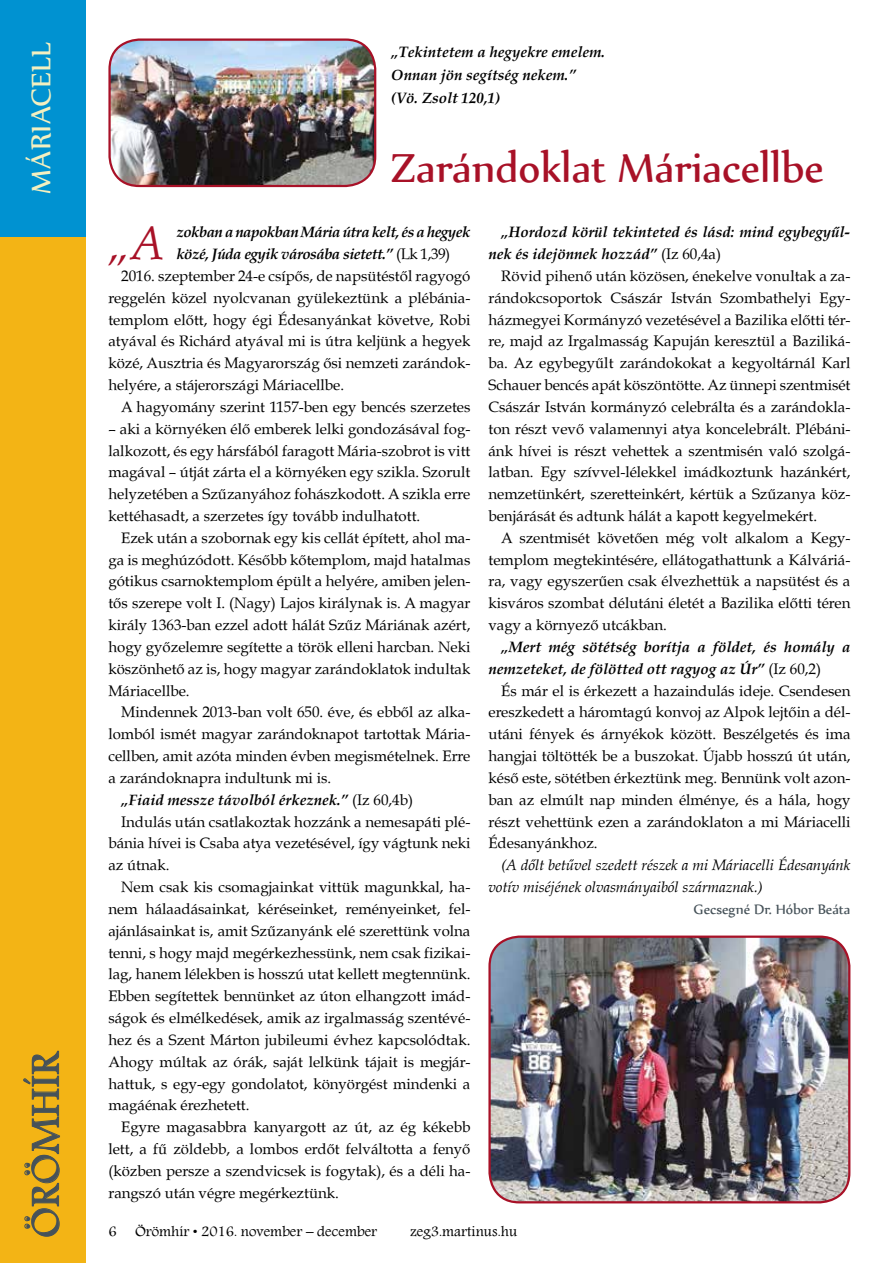
<style>
.page{position:relative;width:893px;height:1263px;background:#fff}
.page>*{position:absolute;margin:0;border:0;box-sizing:border-box;transform-origin:0 0}
.t1{font:49.5px "Nyala";color:#a81127}
.t2{font:46.5px "Book Antiqua CE Italic";color:#a81127}
.t3{font:42px "Andalus";color:#465259}
.t4{font:33px "Nyala";color:#f4f0c0}
.t5{font:16.5px "Nyala";color:#465259}
.t6{font:15px/21.9px "Book Antiqua CE";color:#000;text-align:justify}
.t7{font:italic 15px/23.2px "Book Antiqua CE Bold";color:#000}
.t8{font:15px/21.8px "Book Antiqua CE Italic";color:#000}
.t9{font:italic 15px/21.8px "Book Antiqua CE Bold";letter-spacing:-.03em;color:#000}
.t10{font:15px "Andalus";color:#000}
.s1{font-family:"Book Antiqua CE";font-style:normal}
</style>
<div class="page">
<div style="left:0;top:0;width:85px;height:1263px;background:#f3b415"></div>
<div style="left:0;top:0;width:85px;height:236px;background:#0092d1"></div>
<svg style="left:24px;top:1051px;width:36px;height:185px"></svg>
<img style="left:491px;top:937px;width:358px;height:265px">
<div style="left:488px;top:935px;width:362px;height:268px;border:2px solid #a81127;border-radius:30px"></div>
<img style="left:111px;top:40px;width:264px;height:146px">
<div style="left:108px;top:38px;width:268px;height:149px;border:2px solid #a81127;border-radius:30px"></div>
<h3 class="t4" style="left:21px;top:194px;width:153px;rotate:-90deg">MÁRIACELL</h3>
<h3 class="t3" style="left:15px;top:1238px;width:188px;rotate:-90deg">ÖRÖMHÍR</h3>
<p class="t7" style="left:391px;top:40px;width:216px">„Tekintetem a hegyekre emelem.<br>Onnan jön segítség nekem.” (Vö. Zsolt 120,1)</p>
<h1 class="t1" style="left:391px;top:138px;width:434px">Zarándoklat Máriacellbe</h1>
<h2 class="t2" style="left:108px;top:216px;width:58px">„A</h2>
<p class="t9" style="left:176px;top:222px;width:296px">zokban a napokban Mária útra kelt, és a hegyek közé, Júda egyik városába sietett.” <span class="s1">(Lk 1,39)</span></p>
<p class="t6" style="left:108px;top:266px;width:363px;text-indent:13px">2016. szeptember 24-e csípős, de napsütéstől ragyogó reggelén közel nyolcvanan gyülekeztünk a plébánia&shy;templom előtt, hogy égi Édesanyánkat követve, Robi atyával és Richárd atyával mi is útra keljünk a hegyek közé, Ausztria és Magyarország ősi nemzeti zarándok&shy;helyére, a stájerországi Máriacellbe.</p>
<p class="t6" style="left:121px;top:397px;width:351px">A hagyomány szerint 1157-ben egy bencés szerzetes</p>
<p class="t6" style="left:108px;top:419px;width:363px">– aki a környéken élő emberek lelki gondozásával fog&shy;lalkozott, és egy hársfából faragott Mária-szobrot is vitt magával – útját zárta el a környéken egy szikla. Szorult helyzetében a Szűzanyához fohászkodott. A szikla erre kettéhasadt, a szerzetes így tovább indulhatott.</p>
<p class="t6" style="left:108px;top:528px;width:363px;text-indent:13px">Ezek után a szobornak egy kis cellát épített, ahol ma&shy;ga is meghúzódott. Később kőtemplom, majd hatalmas gótikus csarnoktemplom épült a helyére, amiben jelen&shy;tős szerepe volt I. (Nagy) Lajos királynak is. A magyar király 1363-ban ezzel adott hálát Szűz Máriának azért, hogy győzelemre segítette a török elleni harcban. Neki köszönhető az is, hogy magyar zarándoklatok indultak Máriacellbe.</p>
<p class="t6" style="left:108px;top:703px;width:363px;text-indent:13px">Mindennek 2013-ban volt 650. éve, és ebből az alka&shy;lomból ismét magyar zarándoknapot tartottak Mária&shy;cellben, amit azóta minden évben megismételnek. Erre a zarándoknapra indultunk mi is.</p>
<p class="t7" style="left:121px;top:788px;width:293px">„Fiaid messze távolból érkeznek.” <span class="s1">(Iz 60,4b)</span></p>
<p class="t6" style="left:108px;top:812px;width:363px;text-indent:13px">Indulás után csatlakoztak hozzánk a nemesapáti plé&shy;bánia hívei is Csaba atya vezetésével, így vágtunk neki az útnak.</p>
<p class="t6" style="left:108px;top:877px;width:363px;text-indent:13px">Nem csak kis csomagjainkat vittük magunkkal, ha&shy;nem hálaadásainkat, kéréseinket, reményeinket, fel&shy;ajánlásainkat is, amit Szűzanyánk elé szerettünk volna tenni, s hogy majd megérkezhessünk, nem csak fizikai&shy;lag, hanem lélekben is hosszú utat kellett megtennünk.<br>Ebben segítettek bennünket az úton elhangzott imád&shy;ságok és elmélkedések, amik az irgalmasság szentévé&shy;hez és a Szent Márton jubileumi évhez kapcsolódtak.<br>Ahogy múltak az órák, saját lelkünk tájait is megjár&shy;hattuk, s egy-egy gondolatot, könyörgést mindenki a magáénak érezhetett.</p>
<p class="t6" style="left:108px;top:1117px;width:363px;text-indent:13px">Egyre magasabbra kanyargott az út, az ég kékebb lett, a fű zöldebb, a lombos erdőt felváltotta a fenyő (közben persze a szendvicsek is fogytak), és a déli ha&shy;rangszó után végre megérkeztünk.</p>
<p class="t7" style="left:488px;top:221px;width:363px;line-height:21.9px;text-indent:13px">„Hordozd körül tekinteted és lásd: mind egybegyűl&shy;nek és idejönnek hozzád” <span class="s1">(Iz 60,4a)</span></p>
<p class="t6" style="left:488px;top:266px;width:363px;text-indent:13px">Rövid pihenő után közösen, énekelve vonultak a za&shy;rándokcsoportok Császár István Szombathelyi Egy&shy;házmegyei Kormányzó vezetésével a Bazilika előtti tér&shy;re, majd az Irgalmasság Kapuján keresztül a Baziliká&shy;ba. Az egybegyűlt zarándokokat a kegyoltárnál Karl Schauer bencés apát köszöntötte. Az ünnepi szentmisét Császár István kormányzó celebrálta és a zarándokla&shy;ton részt vevő valamennyi atya koncelebrált. Plébáni&shy;ánk hívei is részt vehettek a szentmisén való szolgá&shy;latban. Egy szívvel-lélekkel imádkoztunk hazánkért, nemzetünkért, szeretteinkért, kértük a Szűzanya köz&shy;benjárását és adtunk hálát a kapott kegyelmekért.</p>
<p class="t6" style="left:488px;top:528px;width:363px;text-indent:13px">A szentmisét követően még volt alkalom a Kegy&shy;templom megtekintésére, ellátogathattunk a Kálváriá&shy;ra, vagy egyszerűen csak élvezhettük a napsütést és a kisváros szombat délutáni életét a Bazilika előtti téren vagy a környező utcákban.</p>
<p class="t7" style="left:488px;top:636px;width:363px;line-height:21.8px;text-indent:13px">„Mert még sötétség borítja a földet, és homály a nemzeteket, de fölötted ott ragyog az Úr” <span class="s1">(Iz 60,2)</span></p>
<p class="t6" style="left:488px;top:681px;width:364px;text-indent:13px">És már el is érkezett a hazaindulás ideje. Csendesen ereszkedett a háromtagú konvoj az Alpok lejtőin a dél&shy;utáni fények és árnyékok között. Beszélgetés és ima hangjai töltötték be a buszokat. Újabb hosszú út után, késő este, sötétben érkeztünk meg. Bennünk volt azon&shy;ban az elmúlt nap minden élménye, és a hála, hogy részt vehettünk ezen a zarándoklaton a mi Máriacelli Édesanyánkhoz.</p>
<p class="t8" style="left:488px;top:854px;width:363px;text-indent:13px">(A dőlt betűvel szedett részek a mi Máriacelli Édesanyánk votív miséjének olvasmányaiból származnak.)</p>
<p class="t5" style="left:693px;top:899px;width:158px">Gecsegné Dr. Hóbor Beáta</p>
<p class="t10" style="left:108px;top:1220px;width:270px">6 Örömhír • 2016. november – december</p>
<p class="t10" style="left:410px;top:1220px;width:109px">zeg3.martinus.hu</p>
</div>
